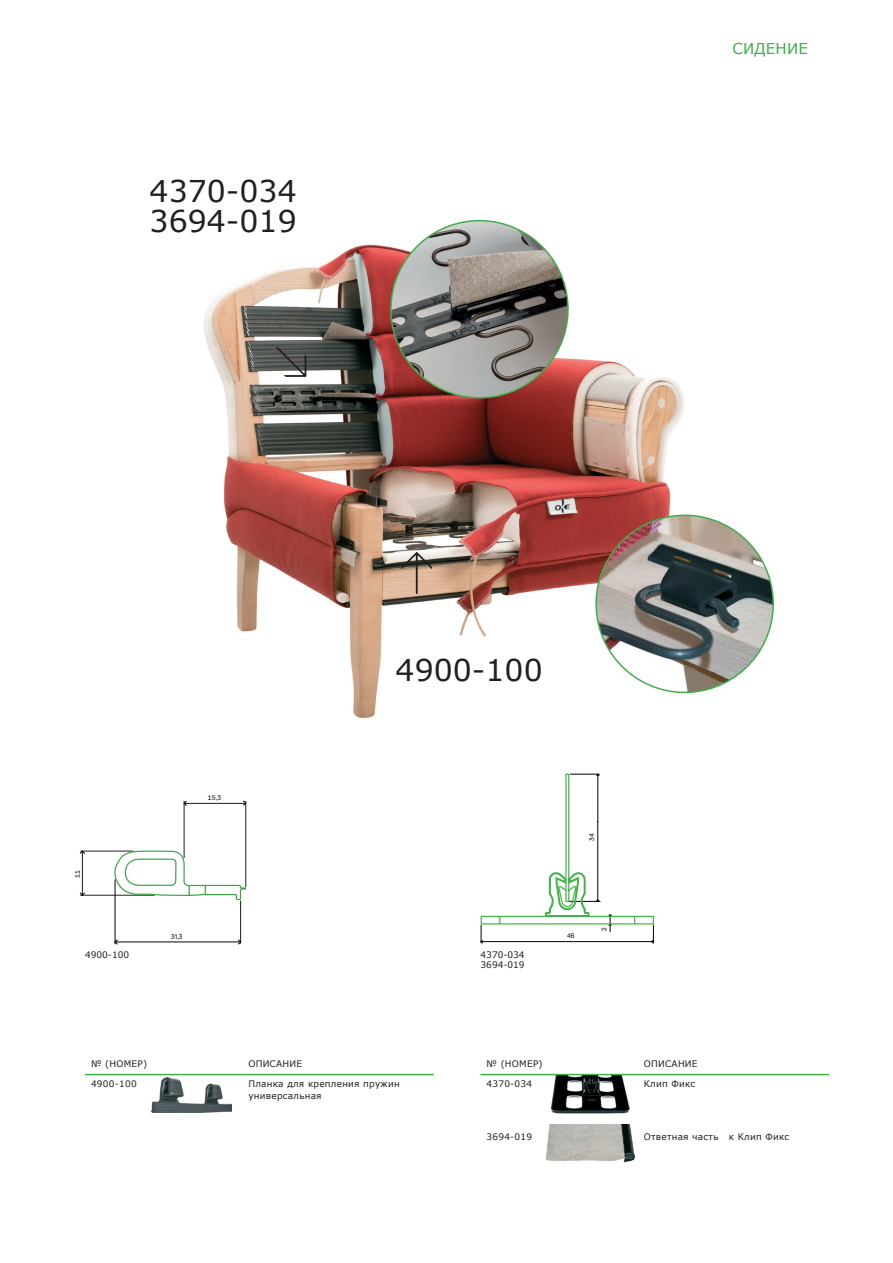
<style>
.page{position:relative;width:893px;height:1263px;background:#fff}
.page>*{position:absolute;margin:0;border:0;box-sizing:border-box;transform-origin:0 0}
.t1{font:60px "Replica Pro TT";color:#231f20}
.t2{font:30px/30px "Verdana";color:#231f20}
.t3{font:15px "Verdana";letter-spacing:.01em;color:#40ae49}
.t4{font:9px/11.2px "Verdana";letter-spacing:.025em;color:#231f20}
.t5{font:9px/10.8px "Verdana";color:#231f20}
.t6{font:6.75px "Replica Pro";color:#231f20}
</style>
<div class="page">
<img style="left:550px;top:1075px;width:79px;height:39px">
<img style="left:545px;top:1125px;width:90px;height:37px">
<hr style="left:480px;top:1074px;width:158px;height:1px;background:#40ae49">
<hr style="left:638px;top:1074px;width:191px;height:1px;background:#40ae49">
<img style="left:203px;top:244px;width:481px;height:475px">
<svg style="left:377px;top:219px;width:205px;height:191px;background:#a18a86"></svg>
<hr style="left:85px;top:1074px;width:157px;height:1px;background:#40ae49">
<hr style="left:242px;top:1074px;width:192px;height:1px;background:#40ae49">
<svg style="left:481px;top:773px;width:173px;height:171px"></svg>
<svg style="left:79px;top:800px;width:168px;height:145px"></svg>
<svg style="left:582px;top:501px;width:192px;height:203px"></svg>
<img style="left:152px;top:1077px;width:80px;height:35px">
<h2 class="t2" style="left:150px;top:176px;width:149px">4370-034<br>3694-019</h2>
<h1 class="t1" style="left:272px;top:323px;width:41px">↘</h1>
<h3 class="t3" style="left:733px;top:38px;width:77px">СИДЕНИЕ</h3>
<h1 class="t1" style="left:397px;top:540px;width:42px">↑</h1>
<p class="t6" style="left:74px;top:878px;width:9px;rotate:-90deg">11</p>
<p class="t4" style="left:85px;top:948px;width:46px">4900-100</p>
<p class="t6" style="left:208px;top:794px;width:15px">15,3</p>
<p class="t6" style="left:171px;top:933px;width:13px">31,3</p>
<h2 class="t2" style="left:396px;top:654px;width:149px">4900-100</h2>
<p class="t5" style="left:481px;top:949px;width:46px">4370-034<br>3694-019</p>
<p class="t6" style="left:588px;top:841px;width:9px;rotate:-90deg">34</p>
<p class="t6" style="left:567px;top:932px;width:9px">46</p>
<p class="t6" style="left:600px;top:931px;width:5px;rotate:-90deg">2</p>
<p class="t4" style="left:91px;top:1058px;width:58px">№ (НОМЕР)</p>
<p class="t4" style="left:248px;top:1058px;width:55px">ОПИСАНИЕ</p>
<p class="t4" style="left:91px;top:1078px;width:47px">4900-100</p>
<p class="t4" style="left:248px;top:1078px;width:153px">Планка для крепления пружин универсальная</p>
<p class="t4" style="left:486px;top:1058px;width:58px">№ (НОМЕР)</p>
<p class="t4" style="left:644px;top:1058px;width:55px">ОПИСАНИЕ</p>
<p class="t4" style="left:486px;top:1078px;width:47px">4370-034</p>
<p class="t4" style="left:644px;top:1078px;width:53px">Клип Фикс</p>
<p class="t4" style="left:486px;top:1131px;width:47px">3694-019</p>
<p class="t4" style="left:644px;top:1131px;width:147px">Ответная часть к Клип Фикс</p>
</div>
